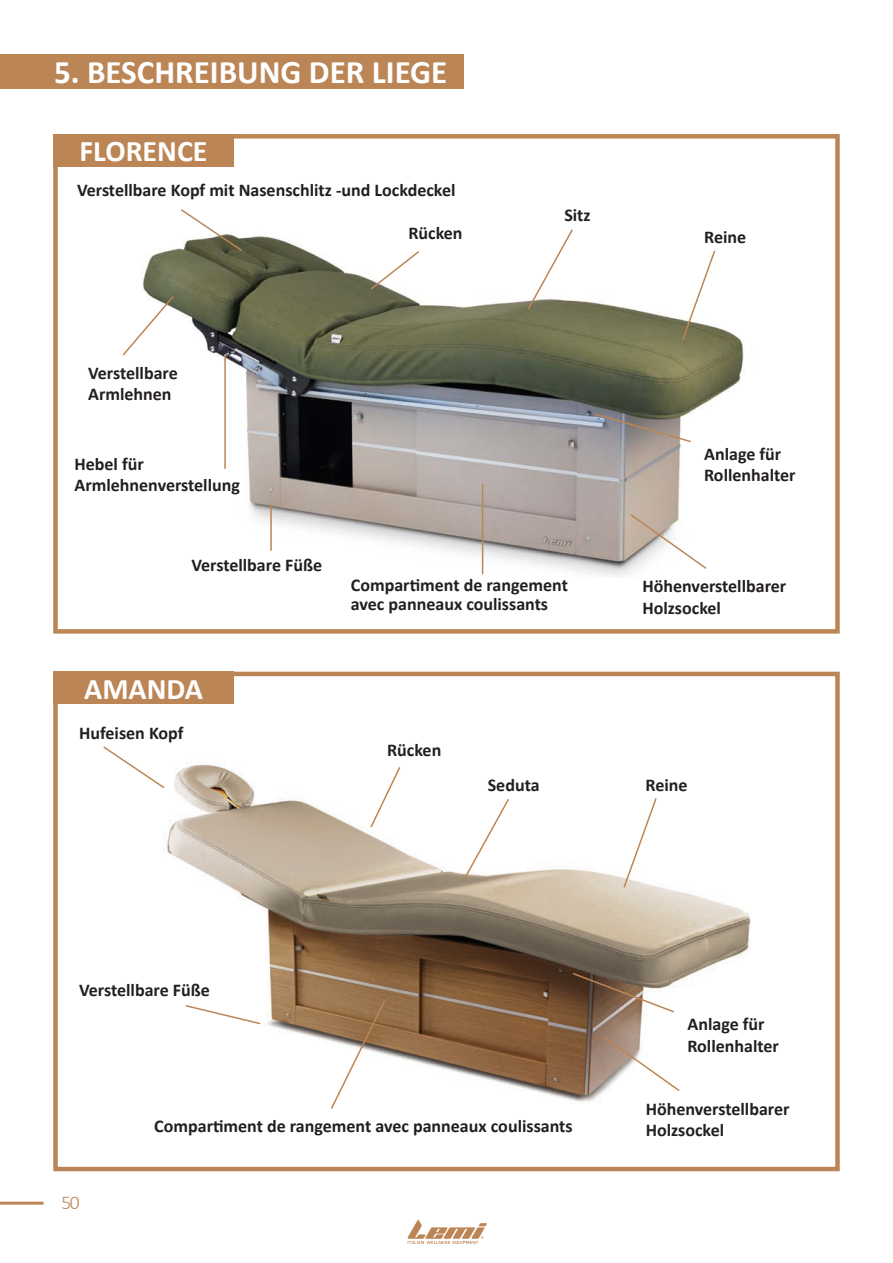
<style>
.page{position:relative;width:893px;height:1263px;background:#fff}
.page>*{position:absolute;margin:0;border:0;box-sizing:border-box;transform-origin:0 0}
.t1{font:700 33px "Calibri";color:#fff}
.t2{font:700 30px "Calibri";color:#fff}
.t3{font:300 19.5px "Calibri";color:#bc8555}
.t4{font:700 18px/19.5px "Calibri";color:#231f20}
</style>
<div class="page">
<hr style="left:0;top:1202px;width:44px;height:3px;background:#bc8555">
<svg style="left:407px;top:1220px;width:80px;height:24px"></svg>
<img style="left:164px;top:762px;width:587px;height:341px">
<img style="left:142px;top:236px;width:603px;height:340px">
<svg style="left:179px;top:209px;width:65px;height:44px"></svg>
<svg style="left:103px;top:746px;width:63px;height:44px"></svg>
<svg style="left:681px;top:249px;width:36px;height:93px"></svg>
<svg style="left:622px;top:796px;width:36px;height:93px"></svg>
<hr style="left:270px;top:505px;width:2px;height:46px;background:#bc8555">
<svg style="left:184px;top:1004px;width:78px;height:21px"></svg>
<hr style="left:482px;top:484px;width:1px;height:90px;background:#bc8555">
<svg style="left:329px;top:999px;width:58px;height:110px"></svg>
<svg style="left:122px;top:294px;width:53px;height:63px"></svg>
<hr style="left:224px;top:355px;width:2px;height:114px;background:#bc8555">
<svg style="left:526px;top:229px;width:48px;height:82px"></svg>
<svg style="left:462px;top:797px;width:48px;height:84px"></svg>
<svg style="left:369px;top:250px;width:52px;height:41px"></svg>
<svg style="left:369px;top:765px;width:33px;height:64px"></svg>
<svg style="left:592px;top:412px;width:100px;height:31px;background:#97928f"></svg>
<svg style="left:571px;top:971px;width:105px;height:43px"></svg>
<svg style="left:629px;top:513px;width:79px;height:57px"></svg>
<svg style="left:602px;top:1035px;width:79px;height:58px"></svg>
<div style="left:0;top:54px;width:463px;height:35px;background:#bc8555"></div>
<div style="left:53px;top:134px;width:787px;height:500px;border:4px solid #bc8555"></div>
<div style="left:53px;top:672px;width:787px;height:499px;border:4px solid #bc8555"></div>
<div style="left:53px;top:134px;width:181px;height:32px;background:#bc8555"></div>
<div style="left:53px;top:672px;width:181px;height:32px;background:#bc8555"></div>
<p class="t1" style="left:54px;top:48px;width:395px">5. BESCHREIBUNG DER LIEGE</p>
<p class="t2" style="left:80px;top:130px;width:130px">FLORENCE</p>
<p class="t4" style="left:77px;top:180px;width:380px">Verstellbare Kopf mit Nasenschlitz -und Lockdeckel</p>
<p class="t4" style="left:88px;top:363px;width:91px">Verstellbare</p>
<p class="t4" style="left:88px;top:384px;width:85px">Armlehnen</p>
<p class="t4" style="left:74px;top:454px;width:71px">Hebel für</p>
<p class="t4" style="left:74px;top:475px;width:167px">Armlehnenverstellung</p>
<p class="t4" style="left:191px;top:555px;width:132px">Verstellbare Füße</p>
<p class="t4" style="left:408px;top:223px;width:56px">Rücken</p>
<p class="t4" style="left:564px;top:205px;width:28px">Sitz</p>
<p class="t2" style="left:84px;top:668px;width:120px">AMANDA</p>
<p class="t4" style="left:79px;top:723px;width:106px">Hufeisen Kopf</p>
<p class="t4" style="left:351px;top:574px;width:219px">Compartiment de rangement avec panneaux coulissants</p>
<p class="t4" style="left:387px;top:739px;width:56px">Rücken</p>
<p class="t4" style="left:488px;top:775px;width:53px">Seduta</p>
<p class="t4" style="left:704px;top:227px;width:44px">Reine</p>
<p class="t4" style="left:704px;top:444px;width:79px">Anlage für</p>
<p class="t4" style="left:704px;top:465px;width:93px">Rollenhalter</p>
<p class="t4" style="left:642px;top:576px;width:145px">Höhenverstellbarer</p>
<p class="t4" style="left:642px;top:598px;width:80px">Holzsockel</p>
<p class="t4" style="left:646px;top:775px;width:44px">Reine</p>
<p class="t4" style="left:79px;top:980px;width:132px">Verstellbare Füße</p>
<p class="t3" style="left:62px;top:1190px;width:20px">50</p>
<p class="t4" style="left:154px;top:1116px;width:420px">Compartiment de rangement avec panneaux coulissants</p>
<p class="t4" style="left:687px;top:1014px;width:79px">Anlage für</p>
<p class="t4" style="left:687px;top:1035px;width:93px">Rollenhalter</p>
<p class="t4" style="left:646px;top:1099px;width:145px">Höhenverstellbarer</p>
<p class="t4" style="left:646px;top:1120px;width:80px">Holzsockel</p>
</div>
